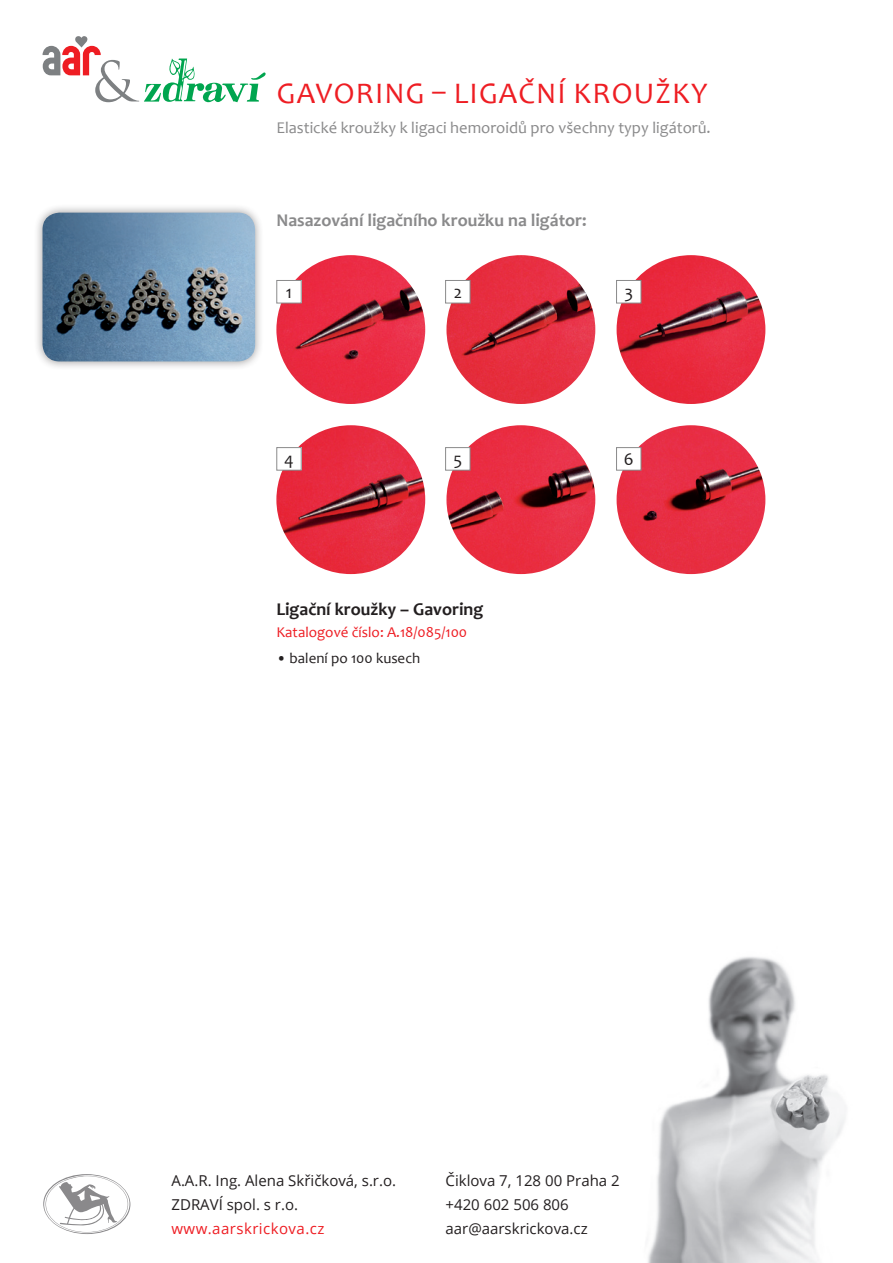
<style>
.page{position:relative;width:893px;height:1263px;background:#fff}
.page>*{position:absolute;margin:0;border:0;box-sizing:border-box;transform-origin:0 0}
.t1{font:30px "Candara";letter-spacing:.04em;color:#ee1d23}
.t2{font:700 18px "Candara";color:#8a8a8b}
.t3{font:700 18px "Candara";color:#231f20}
.t4{font:18px "Candara";color:#231f20}
.t5{font:16.5px "Candara";color:#8a8a8b}
.t6{font:15px/24px "Open Sans";color:#231f20}
.t7{font:15px "Candara";color:#ee1d23}
.t8{font:15px "Open Sans";letter-spacing:.03em;color:#ee1d23}
.t9{font:15px "Candara";color:#231f20}
</style>
<div class="page">
<div style="left:34px;top:204px;width:230px;height:166px;background:#231f20;opacity:.45"></div>
<img style="left:43px;top:213px;width:212px;height:148px">
<img style="left:276px;top:255px;width:149px;height:149px;border-radius:74px">
<img style="left:276px;top:425px;width:149px;height:149px;border-radius:74px">
<img style="left:446px;top:255px;width:149px;height:149px;border-radius:74px">
<img style="left:446px;top:425px;width:149px;height:149px;border-radius:74px">
<img style="left:617px;top:255px;width:148px;height:149px;border-radius:74px">
<img style="left:617px;top:425px;width:148px;height:149px;border-radius:74px">
<div style="left:277px;top:280px;width:24px;height:23px;background:#fff"></div>
<div style="left:276px;top:280px;width:26px;height:23px;border:1px solid #8a8a8b"></div>
<div style="left:277px;top:448px;width:24px;height:22px;background:#fff"></div>
<div style="left:276px;top:447px;width:26px;height:23px;border:1px solid #8a8a8b"></div>
<div style="left:446px;top:280px;width:24px;height:23px;background:#fff"></div>
<div style="left:445px;top:280px;width:25px;height:23px;border:1px solid #8a8a8b"></div>
<div style="left:446px;top:448px;width:24px;height:22px;background:#fff"></div>
<div style="left:445px;top:447px;width:25px;height:23px;border:1px solid #8a8a8b"></div>
<div style="left:616px;top:280px;width:25px;height:23px;background:#fff"></div>
<div style="left:616px;top:280px;width:25px;height:23px;border:1px solid #8a8a8b"></div>
<div style="left:616px;top:448px;width:25px;height:22px;background:#fff"></div>
<div style="left:616px;top:447px;width:25px;height:23px;border:1px solid #8a8a8b"></div>
<svg style="left:43px;top:1174px;width:88px;height:60px"></svg>
<img style="left:648px;top:957px;width:197px;height:306px">
<svg style="left:43px;top:36px;width:223px;height:66px"></svg>
<h1 class="t1" style="left:277px;top:74px;width:432px">Gavoring – Ligační kroužky</h1>
<p class="t5" style="left:276px;top:117px;width:436px">Elastické kroužky k ligaci hemoroidů pro všechny typy ligátorů.</p>
<p class="t2" style="left:276px;top:209px;width:312px">Nasazování ligačního kroužku na ligátor:</p>
<p class="t4" style="left:286px;top:281px;width:8px">1</p>
<p class="t4" style="left:454px;top:281px;width:10px">2</p>
<p class="t4" style="left:624px;top:281px;width:10px">3</p>
<p class="t4" style="left:284px;top:448px;width:11px">4</p>
<p class="t4" style="left:453px;top:448px;width:10px">5</p>
<p class="t3" style="left:276px;top:598px;width:208px">Ligační kroužky – Gavoring</p>
<p class="t9" style="left:276px;top:649px;width:145px">• balení po 100 kusech</p>
<p class="t7" style="left:276px;top:623px;width:192px">Katalogové číslo: A.18/085/100</p>
<p class="t4" style="left:624px;top:448px;width:11px">6</p>
<p class="t6" style="left:171px;top:1168px;width:226px">A.A.R. Ing. Alena Skřičková, s.r.o.<br>ZDRAVÍ spol. s r.o.</p>
<p class="t8" style="left:171px;top:1218px;width:154px">www.aarskrickova.cz</p>
<p class="t6" style="left:446px;top:1168px;width:176px">Čiklova 7, 128 00 Praha 2 +420 602 506 806 aar@aarskrickova.cz</p>
</div>
